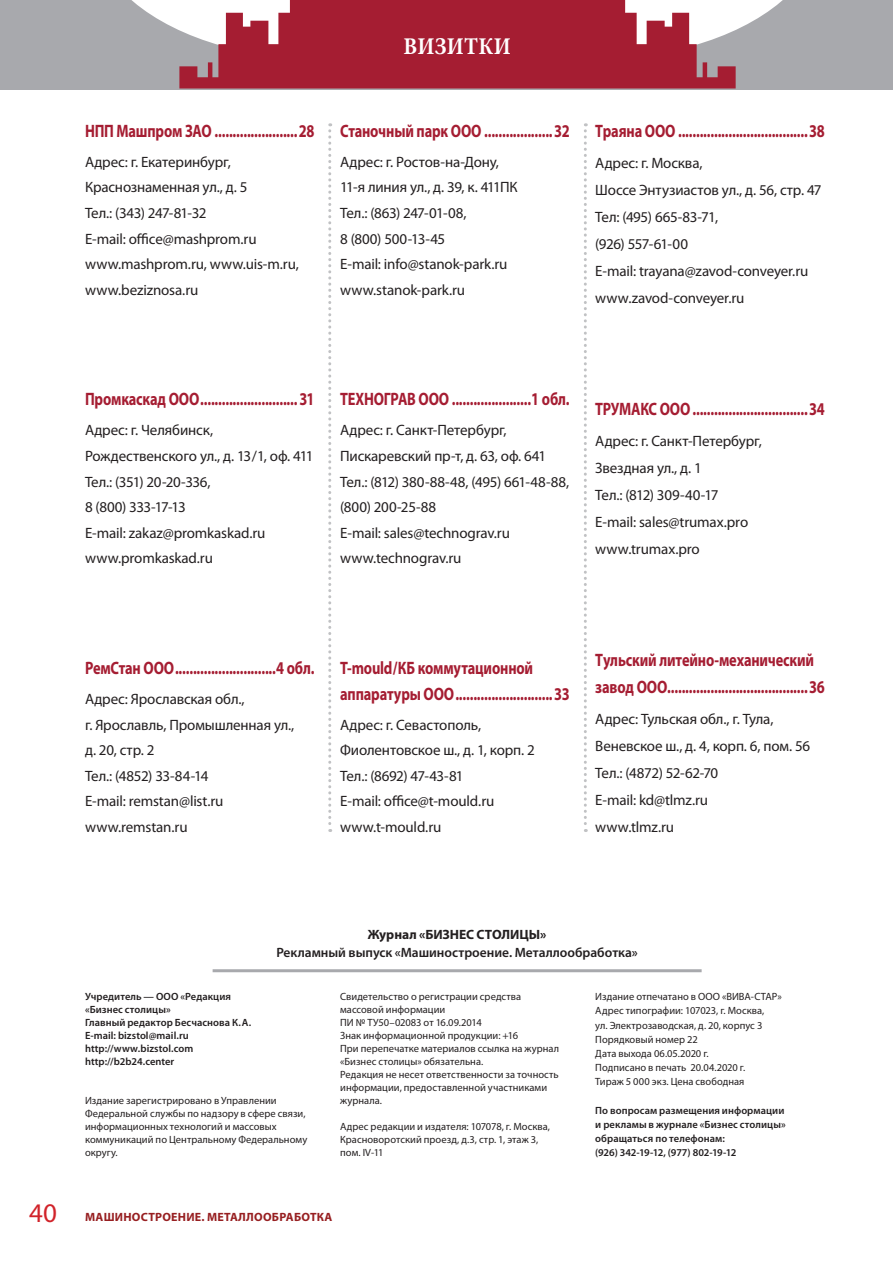
<style>
.page{position:relative;width:893px;height:1263px;background:#fff}
.page>*{position:absolute;margin:0;border:0;box-sizing:border-box;transform-origin:0 0}
.t1{font:27px "Myriad Pro";color:#d1232a}
.t2{font:700 24px "Minion Pro";letter-spacing:.01em;color:#fff;scale:.91 1}
.t3{font:700 18px/25.7px "Myriad Pro";letter-spacing:-.01em;color:#a51d32;scale:.8 1}
.t4{font:15px/25.7px "Myriad Pro";letter-spacing:-.01em;color:#231f20}
.t5{font:600 13.5px "Myriad Pro";color:#231f20}
.t6{font:700 13.5px "Myriad Pro";letter-spacing:-.005em;color:#231f20}
.t7{font:700 12px "Myriad Pro";letter-spacing:.02em;color:#971f21}
.t8{font:10.5px/13px "Myriad Pro";letter-spacing:.005em;color:#231f20}
.t9{font:600 10.5px/13px "Myriad Pro";letter-spacing:.005em;color:#231f20}
</style>
<div class="page">
<div style="left:0;top:0;width:893px;height:89px;background:#a8a9ad"></div>
<svg style="left:131px;top:0;width:48px;height:30px"></svg>
<svg style="left:736px;top:0;width:47px;height:30px"></svg>
<svg style="left:179px;top:0;width:557px;height:88px;background:#b04153"></svg>
<hr style="left:213px;top:969px;width:489px;height:3px;background:#a8a9ad">
<svg style="left:328px;top:123px;width:3px;height:709px"></svg>
<svg style="left:584px;top:123px;width:3px;height:709px"></svg>
<h2 class="t2" style="left:403px;top:29px;width:119px">ВИЗИТКИ</h2>
<p class="t3" style="left:85px;top:117px;width:288px">НПП Машпром ЗАО .......................28</p>
<p class="t4" style="left:85px;top:149px;width:215px">Адрес: г. Екатеринбург,<br>Краснознаменная ул., д. 5<br>Тел.: (343) 247‑81‑32<br>E-mail: office@mashprom.ru www.mashprom.ru, www.uis-m.ru, www.beziznosa.ru</p>
<p class="t3" style="left:340px;top:117px;width:288px">Станочный парк ООО ...................32</p>
<p class="t4" style="left:340px;top:149px;width:179px">Адрес: г. Ростов-на-Дону,<br>11‑я линия ул., д. 39, к. 411ПК<br>Тел.: (863) 247‑01‑08,<br>8 (800) 500‑13‑45<br>E-mail: info@stanok-park.ru www.stanok-park.ru</p>
<p class="t3" style="left:595px;top:117px;width:288px">Траяна ООО ....................................38</p>
<p class="t4" style="left:595px;top:149px;width:228px;line-height:27px">Адрес: г. Москва,<br>Шоссе Энтузиастов ул., д. 56, стр. 47<br>Тел: (495) 665‑83‑71,<br>(926) 557‑61‑00<br>E-mail: trayana@zavod-conveyer.ru www.zavod-conveyer.ru</p>
<p class="t3" style="left:85px;top:386px;width:288px">Промкаскад ООО...........................31</p>
<p class="t4" style="left:85px;top:417px;width:230px">Адрес: г. Челябинск,<br>Рождественского ул., д. 13/1, оф. 411<br>Тел.: (351) 20‑20‑336,<br>8 (800) 333‑17‑13<br>E-mail: zakaz@promkaskad.ru www.promkaskad.ru</p>
<p class="t3" style="left:340px;top:386px;width:288px">ТЕХНОГРАВ ООО ......................1 обл.</p>
<p class="t4" style="left:340px;top:417px;width:231px">Адрес: г. Санкт-Петербург,<br>Пискаревский пр-т, д. 63, оф. 641<br>Тел.: (812) 380‑88‑48, (495) 661‑48‑88, (800) 200‑25‑88<br>E-mail: sales@technograv.ru www.technograv.ru</p>
<p class="t3" style="left:595px;top:395px;width:288px">ТРУМАКС ООО ................................34</p>
<p class="t4" style="left:595px;top:427px;width:168px;line-height:27px">Адрес: г. Санкт-Петербург,<br>Звездная ул., д. 1<br>Тел.: (812) 309‑40‑17<br>E-mail: sales@trumax.pro www.trumax.pro</p>
<p class="t3" style="left:85px;top:654px;width:288px">РемСтан ООО............................4 обл.</p>
<p class="t4" style="left:85px;top:686px;width:211px">Адрес: Ярославская обл.,<br>г. Ярославль, Промышленная ул., д. 20, стр. 2<br>Тел.: (4852) 33‑84‑14<br>E-mail: remstan@list.ru www.remstan.ru</p>
<p class="t3" style="left:340px;top:654px;width:288px">T-mould/КБ коммутационной аппаратуры ООО...........................33</p>
<p class="t4" style="left:340px;top:711px;width:196px">Адрес: г. Севастополь,<br>Фиолентовское ш., д. 1, корп. 2<br>Тел.: (8692) 47‑43‑81<br>E-mail: office@t-mould.ru www.t-mould.ru</p>
<p class="t3" style="left:595px;top:646px;width:288px;line-height:27px">Тульский литейно-механический завод ООО.......................................36</p>
<p class="t4" style="left:595px;top:705px;width:216px;line-height:27px">Адрес: Тульская обл., г. Тула,<br>Веневское ш., д. 4, корп. 6, пом. 56<br>Тел.: (4872) 52‑62‑70<br>E-mail: kd@tlmz.ru<br>www.tlmz.ru</p>
<p class="t6" style="left:368px;top:926px;width:180px">Журнал «БИЗНЕС СТОЛИЦЫ»</p>
<p class="t5" style="left:276px;top:944px;width:363px">Рекламный выпуск «Машиностроение. Металлообработка»</p>
<p class="t9" style="left:85px;top:990px;width:168px">Учредитель — ООО «Редакция «Бизнес столицы»<br>Главный редактор Бесчаснова К.А.<br>E-mail: bizstol@mail.ru http://www.bizstol.com http://b2b24.center</p>
<p class="t8" style="left:85px;top:1094px;width:224px">Издание зарегистрировано в Управлении Федеральной службы по надзору в сфере связи, информационных технологий и массовых коммуникаций по Центральному Федеральному округу.</p>
<p class="t8" style="left:340px;top:990px;width:220px">Свидетельство о регистрации средства массовой информации<br>ПИ № ТУ50–02083 от 16.09.2014<br>Знак информационной продукции: +16<br>При перепечатке материалов ссылка на журнал «Бизнес столицы» обязательна.<br>Редакция не несет ответственности за точность информации, предоставленной участниками журнала.</p>
<p class="t8" style="left:340px;top:1120px;width:211px">Адрес редакции и издателя: 107078, г. Москва,<br>Красноворотский проезд, д.3, стр. 1, этаж 3, пом. IV-11</p>
<h1 class="t1" style="left:29px;top:1196px;width:29px">40</h1>
<p class="t7" style="left:85px;top:1209px;width:249px">МАШИНОСТРОЕНИЕ. МЕТАЛЛООБРАБОТКА</p>
<p class="t8" style="left:595px;top:989px;width:188px;line-height:14.1px">Издание отпечатано в ООО «ВИВА-СТАР»<br>Адрес типографии: 107023, г. Москва,<br>ул. Электрозаводская, д. 20, корпус 3<br>Порядковый номер 22<br>Дата выхода 06.05.2020 г.<br>Подписано в печать 20.04.2020 г.<br>Тираж 5 000 экз. Цена свободная</p>
<p class="t9" style="left:595px;top:1103px;width:192px;line-height:14.1px">По вопросам размещения информации и рекламы в журнале «Бизнес столицы» обращаться по телефонам:<br>(926) 342‑19‑12, (977) 802‑19‑12</p>
</div>
